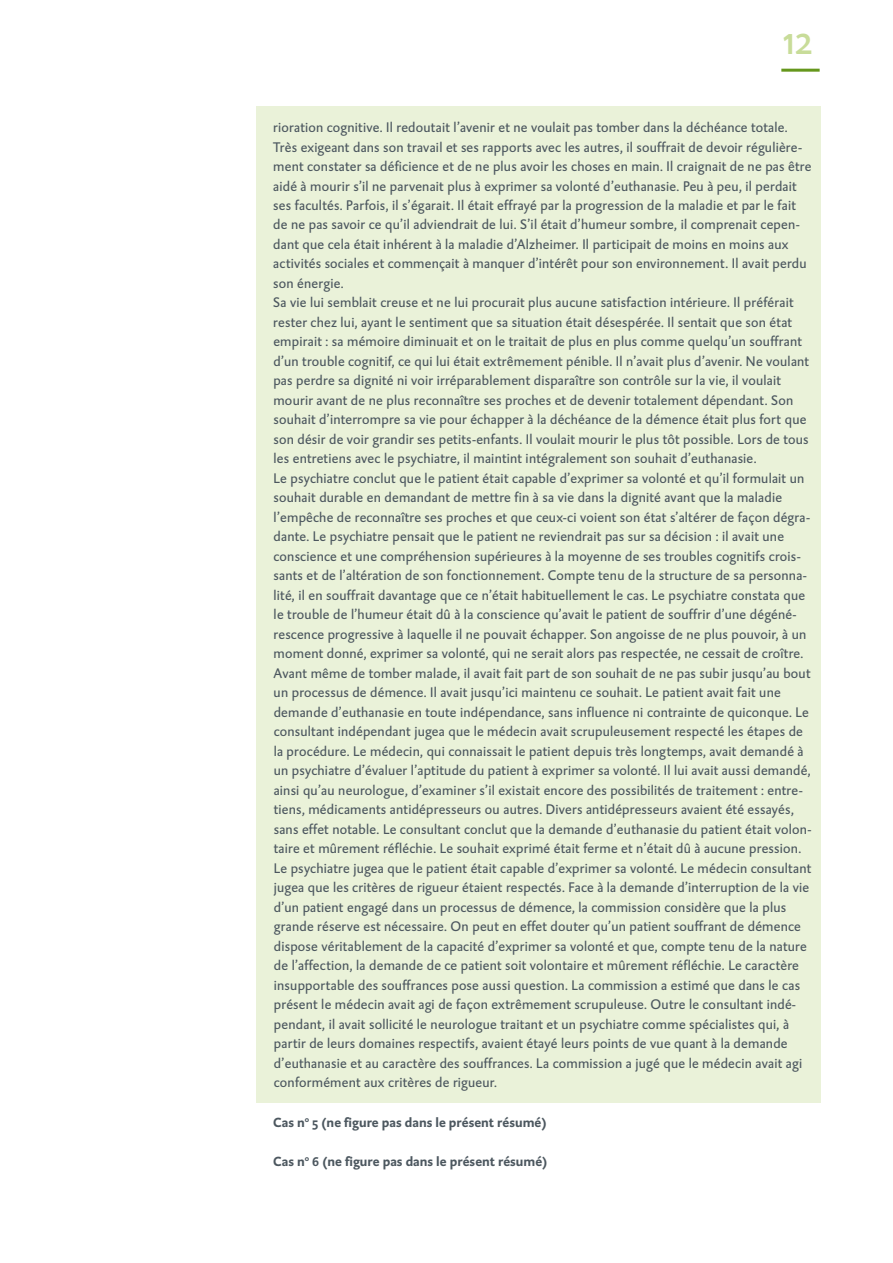
<style>
.page{position:relative;width:893px;height:1263px;background:#fff}
.page>*{position:absolute;margin:0;border:0;box-sizing:border-box;transform-origin:0 0}
.t1{font:42px "DTL Caspari ST";color:#c8dc99}
.t2{font:14.25px/19.5px "DTL Caspari ST";letter-spacing:.015em;color:#4c575f}
.t3{font:700 13.5px "DTL Caspari ST";color:#4c575f}
</style>
<div class="page">
<hr style="left:781px;top:69px;width:39px;height:3px;background:#65971c">
<div style="left:256px;top:106px;width:565px;height:997px;background:#eaf2d9"></div>
<h1 class="t1" style="left:783px;top:14px;width:31px">12</h1>
<p class="t2" style="left:273px;top:117px;width:540px">rioration cognitive. Il redoutait l’avenir et ne voulait pas tomber dans la déchéance totale.<br>Très exigeant dans son travail et ses rapports avec les autres, il souffrait de devoir régulière&shy;ment constater sa déficience et de ne plus avoir les choses en main. Il craignait de ne pas être aidé à mourir s’il ne parvenait plus à exprimer sa volonté d’euthanasie. Peu à peu, il perdait ses facultés. Parfois, il s’égarait. Il était effrayé par la progression de la maladie et par le fait de ne pas savoir ce qu’il adviendrait de lui. S’il était d’humeur sombre, il comprenait cepen&shy;dant que cela était inhérent à la maladie d’Alzheimer. Il participait de moins en moins aux activités sociales et commençait à manquer d’intérêt pour son environnement. Il avait perdu son énergie.<br>Sa vie lui semblait creuse et ne lui procurait plus aucune satisfaction intérieure. Il préférait rester chez lui, ayant le sentiment que sa situation était désespérée. Il sentait que son état empirait : sa mémoire diminuait et on le traitait de plus en plus comme quelqu’un souffrant d’un trouble cognitif, ce qui lui était extrêmement pénible. Il n’avait plus d’avenir. Ne voulant pas perdre sa dignité ni voir irréparablement disparaître son contrôle sur la vie, il voulait mourir avant de ne plus reconnaître ses proches et de devenir totalement dépendant. Son souhait d’interrompre sa vie pour échapper à la déchéance de la démence était plus fort que son désir de voir grandir ses petits-enfants. Il voulait mourir le plus tôt possible. Lors de tous les entretiens avec le psychiatre, il maintint intégralement son souhait d’euthanasie.<br>Le psychiatre conclut que le patient était capable d’exprimer sa volonté et qu’il formulait un souhait durable en demandant de mettre fin à sa vie dans la dignité avant que la maladie l’empêche de reconnaître ses proches et que ceux-ci voient son état s’altérer de façon dégra&shy;dante. Le psychiatre pensait que le patient ne reviendrait pas sur sa décision : il avait une conscience et une compréhension supérieures à la moyenne de ses troubles cognitifs crois&shy;sants et de l’altération de son fonctionnement. Compte tenu de la structure de sa personna&shy;lité, il en souffrait davantage que ce n’était habituellement le cas. Le psychiatre constata que le trouble de l’humeur était dû à la conscience qu’avait le patient de souffrir d’une dégéné&shy;rescence progressive à laquelle il ne pouvait échapper. Son angoisse de ne plus pouvoir, à un moment donné, exprimer sa volonté, qui ne serait alors pas respectée, ne cessait de croître.<br>Avant même de tomber malade, il avait fait part de son souhait de ne pas subir jusqu’au bout un processus de démence. Il avait jusqu’ici maintenu ce souhait. Le patient avait fait une demande d’euthanasie en toute indépendance, sans influence ni contrainte de quiconque. Le consultant indépendant jugea que le médecin avait scrupuleusement respecté les étapes de la procédure. Le médecin, qui connaissait le patient depuis très longtemps, avait demandé à un psychiatre d’évaluer l’aptitude du patient à exprimer sa volonté. Il lui avait aussi demandé, ainsi qu’au neurologue, d’examiner s’il existait encore des possibilités de traitement : entre&shy;tiens, médicaments antidépresseurs ou autres. Divers antidépresseurs avaient été essayés, sans effet notable. Le consultant conclut que la demande d’euthanasie du patient était volon&shy;taire et mûrement réfléchie. Le souhait exprimé était ferme et n’était dû à aucune pression.<br>Le psychiatre jugea que le patient était capable d’exprimer sa volonté. Le médecin consultant jugea que les critères de rigueur étaient respectés. Face à la demande d’interruption de la vie d’un patient engagé dans un processus de démence, la commission considère que la plus grande réserve est nécessaire. On peut en effet douter qu’un patient souffrant de démence dispose véritablement de la capacité d’exprimer sa volonté et que, compte tenu de la nature de l’affection, la demande de ce patient soit volontaire et mûrement réfléchie. Le caractère insupportable des souffrances pose aussi question. La commission a estimé que dans le cas présent le médecin avait agi de façon extrêmement scrupuleuse. Outre le consultant indé&shy;pendant, il avait sollicité le neurologue traitant et un psychiatre comme spécialistes qui, à partir de leurs domaines respectifs, avaient étayé leurs points de vue quant à la demande d’euthanasie et au caractère des souffrances. La commission a jugé que le médecin avait agi conformément aux critères de rigueur.</p>
<p class="t3" style="left:273px;top:1113px;width:275px">Cas n<sup>o</sup> 5 (ne figure pas dans le présent résumé)</p>
<p class="t3" style="left:273px;top:1152px;width:276px">Cas n<sup>o</sup> 6 (ne figure pas dans le présent résumé)</p>
</div>
